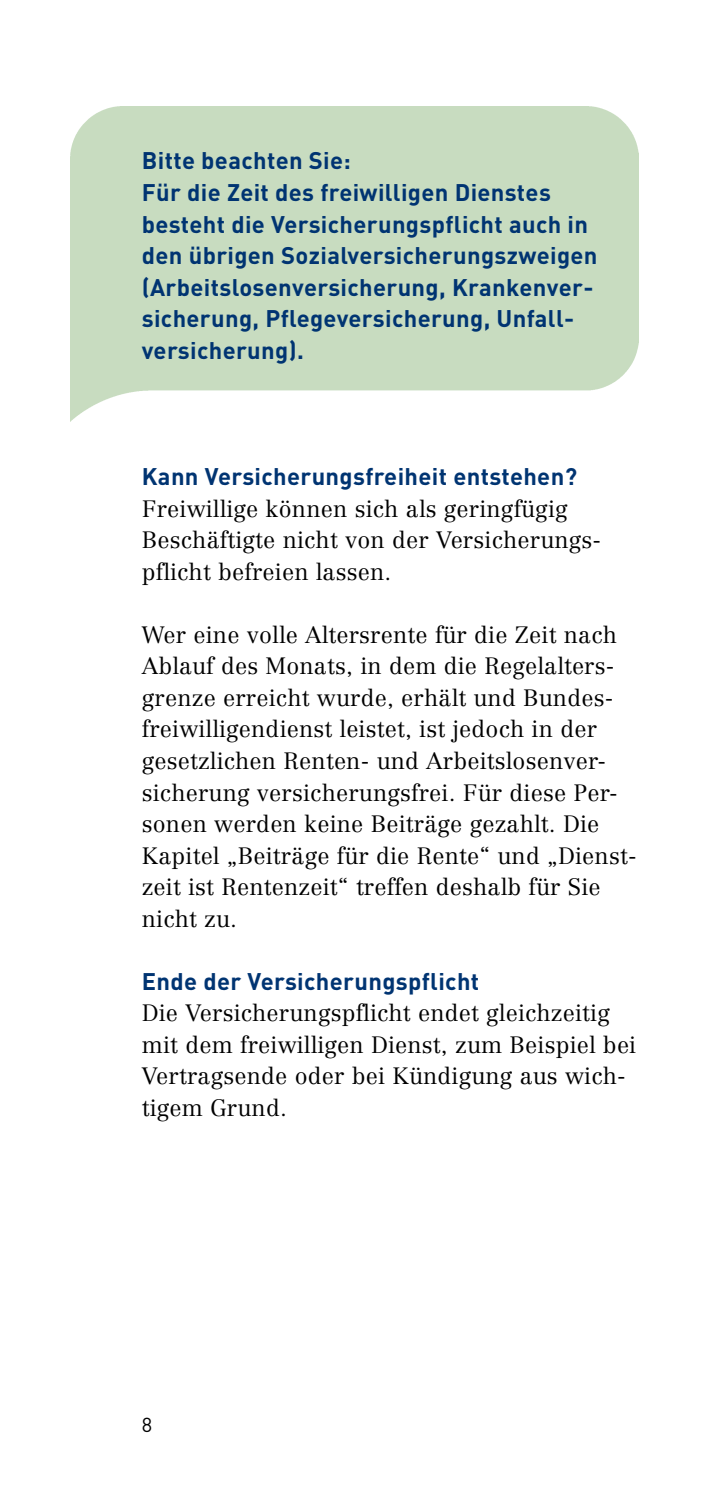
<style>
.page{position:relative;width:709px;height:1489px;background:#fff}
.page>*{position:absolute;margin:0;border:0;box-sizing:border-box;transform-origin:0 0}
.t1{font:700 23.75px/31.5px "DIN";letter-spacing:.015em;color:#003472}
.t2{font:300 23.25px/31.5px "Centennial";letter-spacing:.01em;color:#000}
.t3{font:20px "DIN";color:#000}
</style>
<div class="page">
<h3 class="t1" style="left:142px;top:144px;width:210px">Bitte beachten Sie:</h3>
<p class="t1" style="left:142px;top:176px;width:457px">Für die Zeit des freiwilligen Dienstes besteht die Versicherungspflicht auch in den übrigen Sozialversicherungszweigen (Arbeitslosenversicherung, Krankenver&shy;sicherung, Pflegeversicherung, Unfall&shy;versicherung).</p>
<h3 class="t1" style="left:142px;top:459px;width:437px">Kann Versicherungsfreiheit entstehen?</h3>
<p class="t2" style="left:142px;top:492px;width:461px">Freiwillige können sich als geringfügig<br>Beschäftigte nicht von der Versicherungs&shy;pflicht befreien lassen.</p>
<p class="t2" style="left:142px;top:618px;width:496px">Wer eine volle Altersrente für die Zeit nach Ablauf des Monats, in dem die Regelalters&shy;grenze erreicht wurde, erhält und Bundes&shy;freiwilligendienst leistet, ist jedoch in der gesetzlichen Renten- und Arbeitslosenver&shy;sicherung versicherungsfrei. Für diese Per&shy;sonen werden keine Beiträge gezahlt. Die Kapitel „Beiträge für die Rente“ und „Dienst&shy;zeit ist Rentenzeit“ treffen deshalb für Sie nicht zu.</p>
<h3 class="t1" style="left:142px;top:964px;width:339px">Ende der Versicherungspflicht</h3>
<p class="t2" style="left:142px;top:997px;width:496px">Die Versicherungspflicht endet gleichzeitig mit dem freiwilligen Dienst, zum Beispiel bei Vertragsende oder bei Kündigung aus wich&shy;tigem Grund.</p>
<p class="t3" style="left:142px;top:1411px;width:12px">8</p>
</div>
